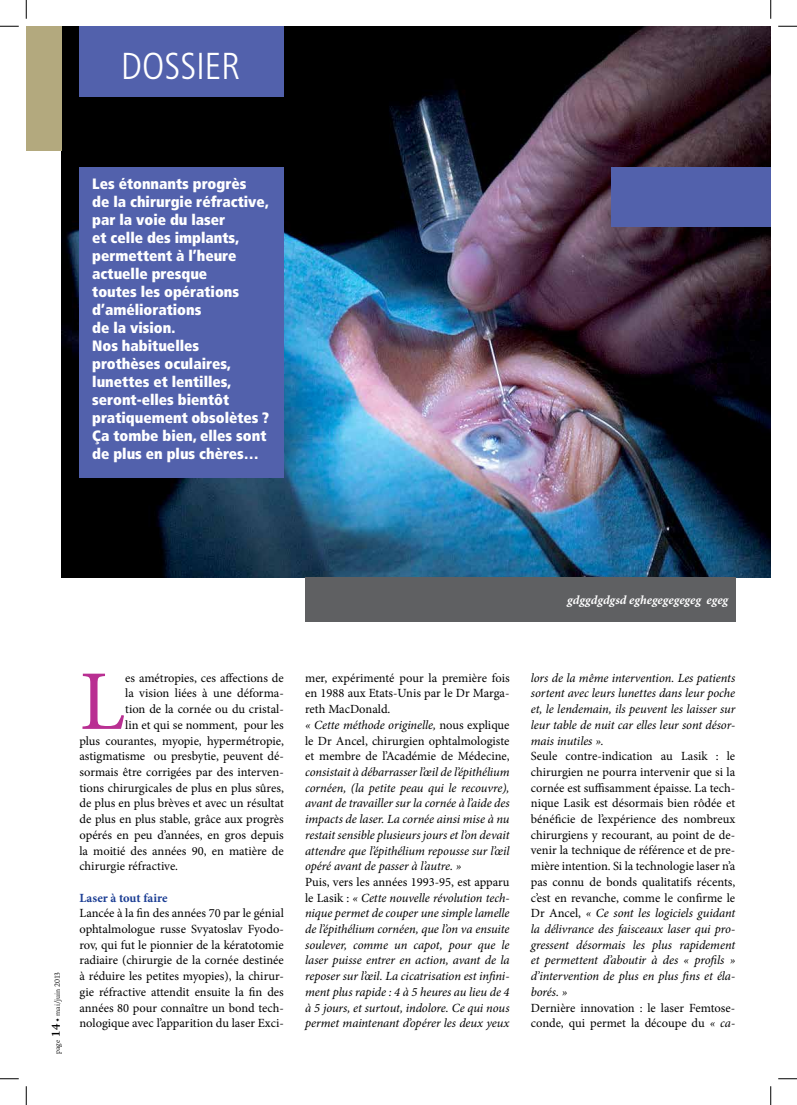
<style>
.page{position:relative;width:797px;height:1105px;background:#fff}
.page>*{position:absolute;margin:0;border:0;box-sizing:border-box;transform-origin:0 0}
.t1{font:85px "Minion Pro";color:#b92f92}
.t2{font:300 condensed 37.5px "Frutiger";color:#fff}
.t3{font:900 condensed 15px/18px "Frutiger";color:#fff}
.t4{font:12.5px/15.8px "Minion Pro";color:#000;text-align:justify}
.t5{font:italic 12.5px/15.8px "Minion Pro";letter-spacing:-.01em;color:#000;text-align:justify}
.t6{font:italic 700 12.5px "Minion Pro";color:#fff}
.t7{font:700 12.5px "Minion Pro";letter-spacing:-.005em;color:#1c3e94}
.t8{font:300 8.12px "Adobe Jenson Pro";color:#000}
.s1{font-weight:600;font-size:12.5px}
.s2{font-weight:600;font-size:10px}
.s3{font-style:italic}
.s4{font-style:normal}
</style>
<div class="page">
<img style="left:62px;top:26px;width:708px;height:551px">
<div style="left:79px;top:26px;width:205px;height:71px;background:#5261ac"></div>
<div style="left:611px;top:167px;width:159px;height:59px;background:#5261ac"></div>
<div style="left:26px;top:26px;width:36px;height:124px;background:#b3a97e"></div>
<div style="left:79px;top:167px;width:205px;height:310px;background:#5261ac"></div>
<div style="left:305px;top:577px;width:430px;height:45px;background:#5f6062"></div>
<svg style="left:0;top:25px;width:19px;height:2px"></svg>
<svg style="left:778px;top:25px;width:19px;height:2px"></svg>
<svg style="left:0;top:1078px;width:19px;height:1px"></svg>
<svg style="left:778px;top:1078px;width:19px;height:1px"></svg>
<svg style="left:25px;top:0;width:2px;height:19px"></svg>
<svg style="left:25px;top:1086px;width:2px;height:19px"></svg>
<svg style="left:770px;top:0;width:1px;height:19px"></svg>
<svg style="left:770px;top:1086px;width:1px;height:19px"></svg>
<h2 class="t2" style="left:121px;top:45px;width:120px">DOSSIER</h2>
<p class="t3" style="left:92px;top:175px;width:178px">Les étonnants progrès<br>de la chirurgie réfractive, par la voie du laser<br>et celle des implants, permettent à l’heure actuelle presque<br>toutes les opérations d’améliorations<br>de la vision.<br>Nos habituelles prothèses oculaires, lunettes et lentilles, seront-elles bientôt pratiquement obsolètes ?<br>Ça tombe bien, elles sont de plus en plus chères…</p>
<p class="t6" style="left:567px;top:591px;width:162px">gdggdgdgsd eghegegegegeg egeg</p>
<p class="t8" style="left:53px;top:1054px;width:84px;rotate:-90deg">page <span class="s1">14</span> <span class="s2">•</span> mai/juin 2013</p>
<h1 class="t1" style="left:79px;top:645px;width:47px">L</h1>
<p class="t4" style="left:125px;top:670px;width:160px">es amétropies, ces affections de</p>
<p class="t4" style="left:125px;top:686px;width:160px">la vision liées à une déforma-</p>
<p class="t4" style="left:125px;top:701px;width:160px">tion de la cornée ou du cristal-</p>
<p class="t4" style="left:125px;top:717px;width:160px">lin et qui se nomment, pour les</p>
<p class="t4" style="left:79px;top:733px;width:206px">plus courantes, myopie, hypermétropie,</p>
<p class="t4" style="left:79px;top:748px;width:206px">astigmatisme ou presbytie, peuvent dé-</p>
<p class="t4" style="left:79px;top:764px;width:206px">sormais être corrigées par des interven-</p>
<p class="t4" style="left:79px;top:780px;width:206px">tions chirurgicales de plus en plus sûres,</p>
<p class="t4" style="left:79px;top:795px;width:206px">de plus en plus brèves et avec un résultat</p>
<p class="t4" style="left:79px;top:811px;width:206px">de plus en plus stable, grâce aux progrès</p>
<p class="t4" style="left:79px;top:827px;width:206px">opérés en peu d’années, en gros depuis</p>
<p class="t4" style="left:79px;top:843px;width:206px">la moitié des années 90, en matière de</p>
<p class="t4" style="left:79px;top:858px;width:100px">chirurgie réfractive.</p>
<p class="t7" style="left:79px;top:889px;width:90px">Laser à tout faire</p>
<p class="t4" style="left:79px;top:905px;width:206px">Lancée à la fin des années 70 par le génial ophtalmologue russe Svyatoslav Fyodo&shy;rov, qui fut le pionnier de la kératotomie radiaire (chirurgie de la cornée destinée à réduire les petites myopies), la chirur&shy;gie réfractive attendit ensuite la fin des années 80 pour connaître un bond tech&shy;nologique avec l’apparition du laser Exci-</p>
<p class="t4" style="left:305px;top:670px;width:206px;text-align:left">mer, expérimenté pour la première fois en 1988 aux Etats-Unis par le Dr Marga&shy;reth MacDonald.<br><span class="s3">« Cette méthode originelle,</span> nous explique le Dr Ancel, chirurgien ophtalmologiste et membre de l’Académie de Médecine,</p>
<p class="t5" style="left:305px;top:764px;width:206px">consistait à débarrasser l’œil de l’épithélium cornéen, (la petite peau qui le recouvre), avant de travailler sur la cornée à l’aide des impacts de laser. La cornée ainsi mise à nu restait sensible plusieurs jours et l’on devait attendre que l’épithélium repousse sur l’œil opéré avant de passer à l’autre. »</p>
<p class="t5" style="left:305px;top:874px;width:206px"><span class="s4">Puis, vers les années 1993-95, est apparu le Lasik :</span> « Cette nouvelle révolution tech&shy;nique permet de couper une simple lamelle de l’épithélium cornéen, que l’on va ensuite soulever, comme un capot, pour que le laser puisse entrer en action, avant de la reposer sur l’œil. La cicatrisation est infini&shy;ment plus rapide : 4 à 5 heures au lieu de 4 à 5 jours, et surtout, indolore. Ce qui nous permet maintenant d’opérer les deux yeux</p>
<p class="t5" style="left:531px;top:670px;width:206px">lors de la même intervention. Les patients sortent avec leurs lunettes dans leur poche et, le lendemain, ils peuvent les laisser sur leur table de nuit car elles leur sont désor&shy;mais inutiles ».</p>
<p class="t4" style="left:531px;top:748px;width:206px">Seule contre-indication au Lasik : le chirurgien ne pourra intervenir que si la cornée est suffisamment épaisse. La tech&shy;nique Lasik est désormais bien rôdée et bénéficie de l’expérience des nombreux chirurgiens y recourant, au point de de&shy;venir la technique de référence et de pre&shy;mière intention. Si la technologie laser n’a pas connu de bonds qualitatifs récents, c’est en revanche, comme le confirme le Dr Ancel, <span class="s3">« Ce sont les logiciels guidant la délivrance des faisceaux laser qui pro&shy;gressent désormais les plus rapidement et permettent d’aboutir à des « profils » d’intervention de plus en plus fins et éla&shy;borés. »</span></p>
<p class="t4" style="left:531px;top:1000px;width:206px">Dernière innovation : le laser Femtose&shy;conde, qui permet la découpe du <span class="s3">« ca-</span></p>
</div>
